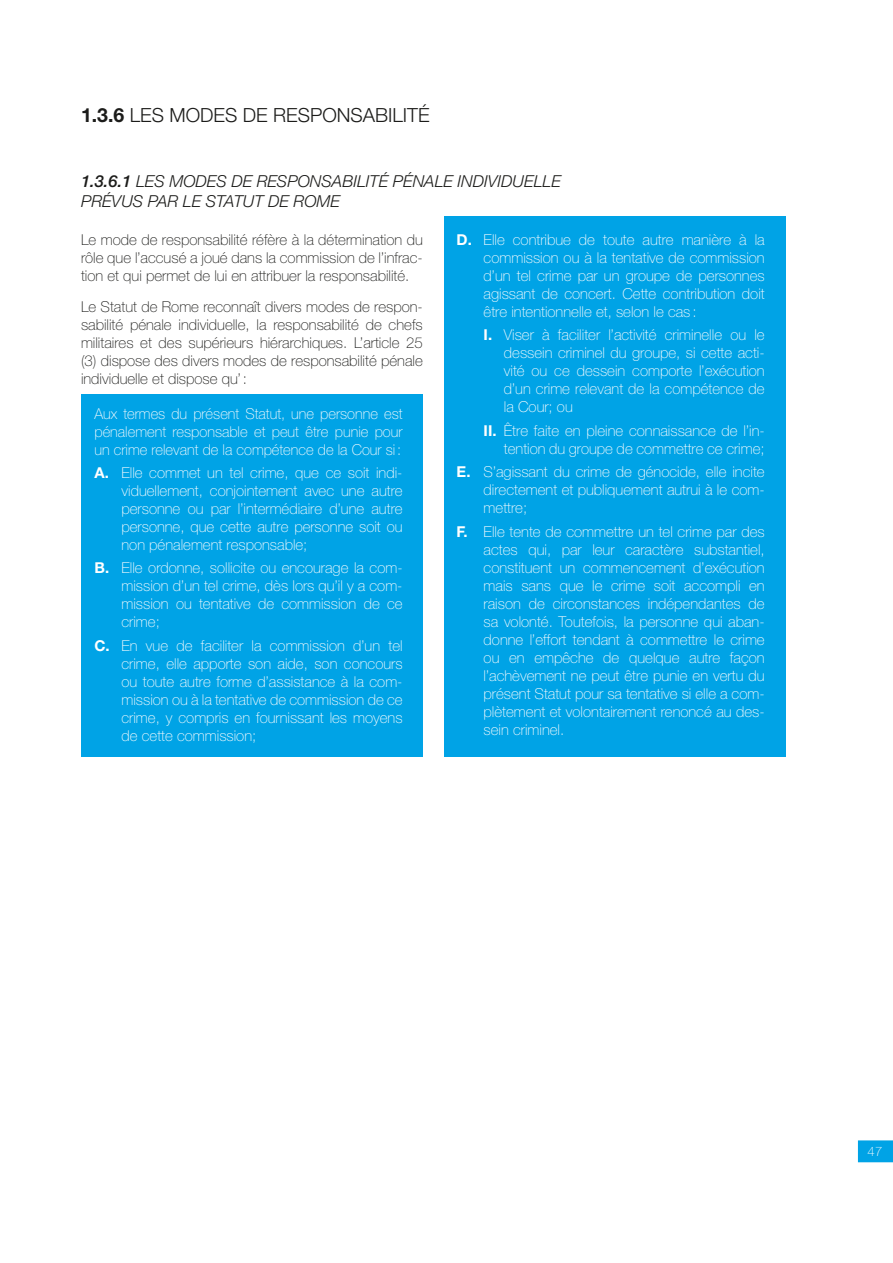
<style>
.page{position:relative;width:893px;height:1263px;background:#fff}
.page>*{position:absolute;margin:0;border:0;box-sizing:border-box;transform-origin:0 0}
.t1{font:300 19.5px "Helvetica Neue LT Std";color:#1c1c1a}
.t2{font:italic 300 16.5px/19.8px "Helvetica Neue LT Std";color:#1c1c1a}
.t3{font:100 15px/18px "Helvetica Neue LT Std";color:#fff;text-align:justify}
.t4{font:100 15px/18px "Helvetica Neue LT Std";color:#1c1c1a;text-align:justify}
.t5{font:100 13.05px "Helvetica Neue LT Std";color:#fff}
.s1{font-weight:700}
.s2{font-weight:500}
</style>
<div class="page">
<div style="left:858px;top:1140px;width:35px;height:22px;background:#00a3e6"></div>
<div style="left:81px;top:394px;width:342px;height:362px;background:#00a3e6"></div>
<div style="left:444px;top:216px;width:342px;height:540px;background:#00a3e6"></div>
<h1 class="t1" style="left:81px;top:103px;width:118px"><span class="s1">1.3.6</span> LES MODESDERESPONS</h1>
<h1 class="t1" style="left:363px;top:103px;width:62px">ABILITÉ</h1>
<p class="t2" style="left:81px;top:171px;width:481px"><span class="s2">1.3.6.1</span> LES MODES DE RESPONSABIL ITÉ PÉNAL E INDIVIDUELL E<br>PRÉVUS PA R L E S TATUT DE ROME</p>
<p class="t4" style="left:81px;top:230px;width:343px">Le mode de responsabilité réfère à la détermination du rôle que l’accusé a joué dans la commission de l’infrac&shy;tion et qui permet de lui en attribuer la responsabilité.</p>
<p class="t4" style="left:81px;top:298px;width:343px">Le Statut de Rome reconnaît divers modes de respon&shy;sabilité pénale individuelle, la responsabilité de chefs militaires et des supérieurs hiérarchiques. L’article 25 (3) dispose des divers modes de responsabilité pénale individuelle et dispose qu’:</p>
<p class="t3" style="left:94px;top:404px;width:310px">Aux termes du présent Statut, une personne est pénalement responsable et peut être punie pour un crime relevant de la compétence de la Cour si:</p>
<p class="t3" style="left:122px;top:464px;width:283px;text-indent:-27px"><span class="s1">A.</span> Elle commet un tel crime, que ce soit indi&shy;viduellement, conjointement avec une autre personne ou par l’intermédiaire d’une autre personne, que cette autre personne soit ou non pénalement responsable;</p>
<p class="t3" style="left:122px;top:559px;width:283px;text-indent:-27px"><span class="s1">B.</span> Elle ordonne, sollicite ou encourage la com&shy;mission d’un tel crime, dès lors qu’il y a com&shy;mission ou tentative de commission de ce crime;</p>
<p class="t3" style="left:122px;top:636px;width:283px;text-indent:-27px"><span class="s1">C.</span> En vue de faciliter la commission d’un tel crime, elle apporte son aide, son concours ou toute autre forme d’assistance à la com&shy;mission ou à la tentative de commission de ce crime, y compris en fournissant les moyens de cette commission;</p>
<p class="t3" style="left:484px;top:231px;width:283px;text-indent:-27px"><span class="s1">D.</span> Elle contribue de toute autre manière à la commission ou à la tentative de commission d’un tel crime par un groupe de personnes agissant de concert. Cette contribution doit être intentionnelle et, selon le cas :</p>
<p class="t3" style="left:504px;top:326px;width:262px;text-indent:-20px"><span class="s1">I.</span> Viser à faciliter l’activité criminelle ou le dessein criminel du groupe, si cette acti&shy;vité ou ce dessein comporte l’exécution d’un crime relevant de la compétence de la Cour; ou</p>
<p class="t3" style="left:484px;top:421px;width:283px;text-align:right"><span class="s1">II.</span> Être faite en pleine connaissance de l’in&shy;tention du groupe de commettre ce crime;</p>
<p class="t3" style="left:484px;top:463px;width:283px;text-indent:-27px"><span class="s1">E.</span> S’agissant du crime de génocide, elle incite directement et publiquement autrui à le com&shy;mettre;</p>
<p class="t3" style="left:484px;top:522px;width:283px;text-indent:-27px"><span class="s1">F.</span> Elle tente de commettre un tel crime par des actes qui, par leur caractère substantiel, constituent un commencement d’exécution mais sans que le crime soit accompli en raison de circonstances indépendantes de sa volonté. Toutefois, la personne qui aban&shy;donne l’effort tendant à commettre le crime ou en empêche de quelque autre façon l’achèvement ne peut être punie en vertu du présent Statut pour sa tentative si elle a com&shy;plètement et volontairement renoncé au des&shy;sein criminel.</p>
<p class="t5" style="left:867px;top:1144px;width:16px">47</p>
</div>
